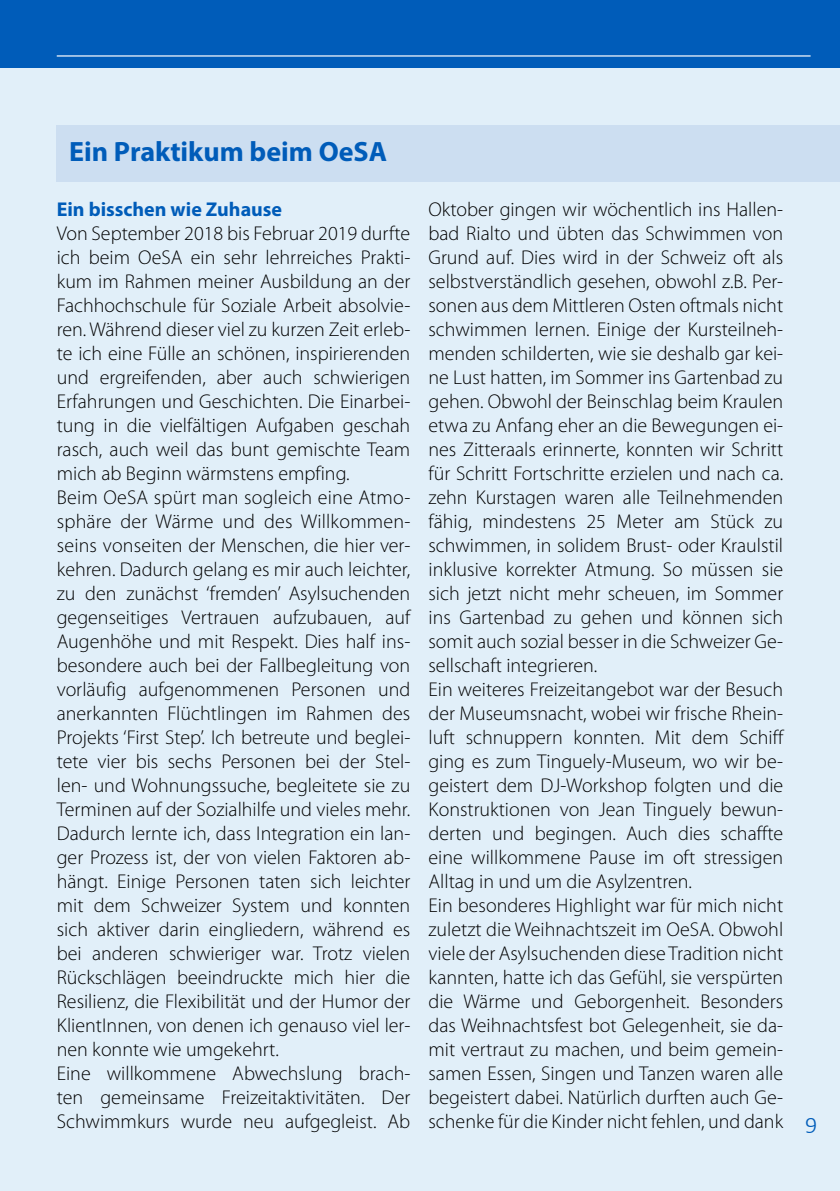
<style>
.page{position:relative;width:840px;height:1191px;background:#fff}
.page>*{position:absolute;margin:0;border:0;box-sizing:border-box;transform-origin:0 0}
.t1{font:700 28px "Myriad Pro";color:#005cb9}
.t2{font:300 24px "Calibri";color:#005cb9}
.t3{font:300 20px/24px "Myriad Pro";color:#000}
.t4{font:700 20px "Myriad Pro";color:#005cb9}
</style>
<div class="page">
<div style="left:0;top:0;width:839px;height:1191px;background:#e1eff9"></div>
<div style="left:0;top:0;width:839px;height:68px;background:#005cb9"></div>
<hr style="left:57px;top:55px;width:753px;height:2px;background:#ccdef1">
<div style="left:57px;top:125px;width:782px;height:56px;background:#ccdef1"></div>
<h1 class="t1" style="left:69px;top:133px;width:319px">Ein Praktikum beim OeSA</h1>
<p class="t4" style="left:57px;top:196px;width:227px">Ein bisschen wie Zuhause</p>
<p class="t3" style="left:57px;top:221px;width:355px">Von September 2018 bis Februar 2019 durfte ich beim OeSA ein sehr lehrreiches Prakti&shy;kum im Rahmen meiner Ausbildung an der Fachhochschule für Soziale Arbeit absolvie&shy;ren. Während dieser viel zu kurzen Zeit erleb&shy;te ich eine Fülle an schönen, inspirierenden und ergreifenden, aber auch schwierigen Erfahrungen und Geschichten. Die Einarbei&shy;tung in die vielfältigen Aufgaben geschah rasch, auch weil das bunt gemischte Team mich ab Beginn wärmstens empfing.<br>Beim OeSA spürt man sogleich eine Atmo&shy;sphäre der Wärme und des Willkommen&shy;seins vonseiten der Menschen, die hier ver&shy;kehren. Dadurch gelang es mir auch leichter, zu den zunächst ‘fremden’ Asylsuchenden gegenseitiges Vertrauen aufzubauen, auf Augenhöhe und mit Respekt. Dies half ins&shy;besondere auch bei der Fallbegleitung von vorläufig aufgenommenen Personen und anerkannten Flüchtlingen im Rahmen des Projekts ‘First Step’. Ich betreute und beglei&shy;tete vier bis sechs Personen bei der Stel&shy;len- und Wohnungssuche, begleitete sie zu Terminen auf der Sozialhilfe und vieles mehr.<br>Dadurch lernte ich, dass Integration ein lan&shy;ger Prozess ist, der von vielen Faktoren ab&shy;hängt. Einige Personen taten sich leichter mit dem Schweizer System und konnten sich aktiver darin eingliedern, während es bei anderen schwieriger war. Trotz vielen Rückschlägen beeindruckte mich hier die Resilienz, die Flexibilität und der Humor der KlientInnen, von denen ich genauso viel ler&shy;nen konnte wie umgekehrt.<br>Eine willkommene Abwechslung brach&shy;ten gemeinsame Freizeitaktivitäten. Der Schwimmkurs wurde neu aufgegleist. Ab</p>
<p class="t3" style="left:428px;top:197px;width:356px">Oktober gingen wir wöchentlich ins Hallen&shy;bad Rialto und übten das Schwimmen von Grund auf. Dies wird in der Schweiz oft als selbstverständlich gesehen, obwohl z.B. Per&shy;sonen aus dem Mittleren Osten oftmals nicht schwimmen lernen. Einige der Kursteilneh&shy;menden schilderten, wie sie deshalb gar kei&shy;ne Lust hatten, im Sommer ins Gartenbad zu gehen. Obwohl der Beinschlag beim Kraulen etwa zu Anfang eher an die Bewegungen ei&shy;nes Zitteraals erinnerte, konnten wir Schritt für Schritt Fortschritte erzielen und nach ca. zehn Kurstagen waren alle Teilnehmenden fähig, mindestens 25 Meter am Stück zu schwimmen, in solidem Brust- oder Kraulstil inklusive korrekter Atmung. So müssen sie sich jetzt nicht mehr scheuen, im Sommer ins Gartenbad zu gehen und können sich somit auch sozial besser in die Schweizer Ge&shy;sellschaft integrieren.<br>Ein weiteres Freizeitangebot war der Besuch der Museumsnacht, wobei wir frische Rhein&shy;luft schnuppern konnten. Mit dem Schiff ging es zum Tinguely-Museum, wo wir be&shy;geistert dem DJ-Workshop folgten und die Konstruktionen von Jean Tinguely bewun&shy;derten und begingen. Auch dies schaffte eine willkommene Pause im oft stressigen Alltag in und um die Asylzentren.<br>Ein besonderes Highlight war für mich nicht zuletzt die Weihnachtszeit im OeSA. Obwohl viele der Asylsuchenden diese Tradition nicht kannten, hatte ich das Gefühl, sie verspürten die Wärme und Geborgenheit. Besonders das Weihnachtsfest bot Gelegenheit, sie da&shy;mit vertraut zu machen, und beim gemein&shy;samen Essen, Singen und Tanzen waren alle begeistert dabei. Natürlich durften auch Ge&shy;schenke für die Kinder nicht fehlen, und dank</p>
<p class="t2" style="left:804px;top:1110px;width:14px">9</p>
</div>
